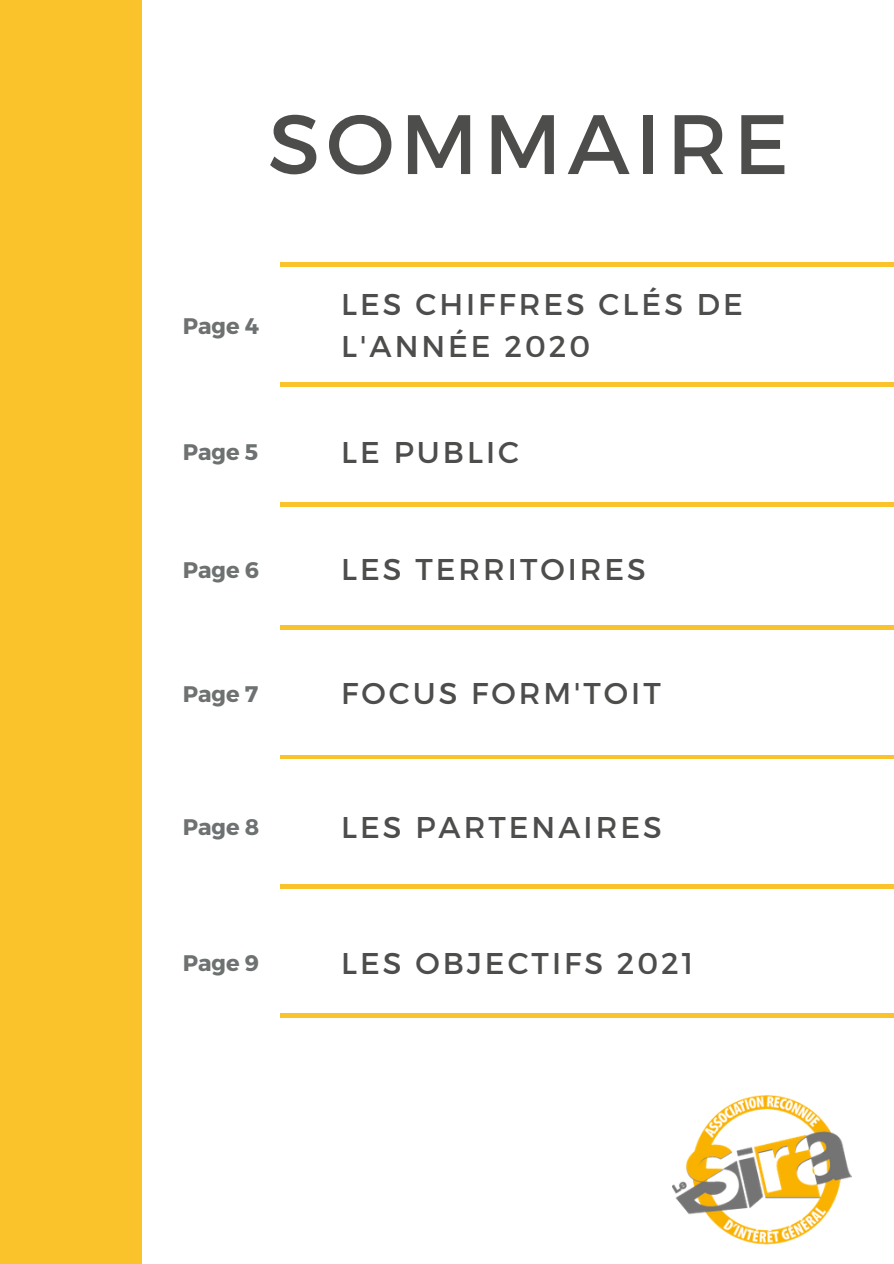
<style>
.page{position:relative;width:894px;height:1264px;background:#fff}
.page>*{position:absolute;margin:0;border:0;box-sizing:border-box;transform-origin:0 0}
.t1{font:84px "Montserrat";letter-spacing:.07em;color:#4d4e4c}
.t2{font:30px/41.7px "Montserrat";letter-spacing:.1em;color:#4d4e4c}
.t3{font:700 22.5px "Montserrat";color:#6e7171}
</style>
<div class="page">
<div style="left:0;top:0;width:142px;height:1263px;background:#fac32c"></div>
<hr style="left:279px;top:263px;width:614px;height:3px;background:#fac32c">
<hr style="left:279px;top:383px;width:614px;height:3px;background:#fac32c">
<hr style="left:279px;top:503px;width:614px;height:3px;background:#fac32c">
<hr style="left:279px;top:626px;width:614px;height:3px;background:#fac32c">
<hr style="left:279px;top:755px;width:614px;height:3px;background:#fac32c">
<hr style="left:279px;top:884px;width:614px;height:4px;background:#fac32c">
<hr style="left:279px;top:1013px;width:614px;height:4px;background:#fac32c">
<img style="left:672px;top:1095px;width:179px;height:150px">
<p class="t1" style="left:268px;top:89px;width:522px">SOMMAIRE</p>
<p class="t3" style="left:183px;top:311px;width:78px">Page 4</p>
<p class="t2" style="left:341px;top:282px;width:403px">LES CHIFFRES CLÉS DE<br>L'ANNÉE 2020</p>
<p class="t3" style="left:183px;top:437px;width:77px">Page 5</p>
<p class="t2" style="left:341px;top:429px;width:179px">LE PUBLIC</p>
<p class="t3" style="left:183px;top:555px;width:78px">Page 6</p>
<p class="t2" style="left:341px;top:547px;width:306px">LES TERRITOIRES</p>
<p class="t3" style="left:183px;top:679px;width:77px">Page 7</p>
<p class="t2" style="left:341px;top:671px;width:321px">FOCUS FORM'TOIT</p>
<p class="t3" style="left:183px;top:812px;width:78px">Page 8</p>
<p class="t2" style="left:341px;top:805px;width:322px">LES PARTENAIRES</p>
<p class="t3" style="left:183px;top:948px;width:78px">Page 9</p>
<p class="t2" style="left:341px;top:940px;width:354px">LES OBJECTIFS 2021</p>
</div>
